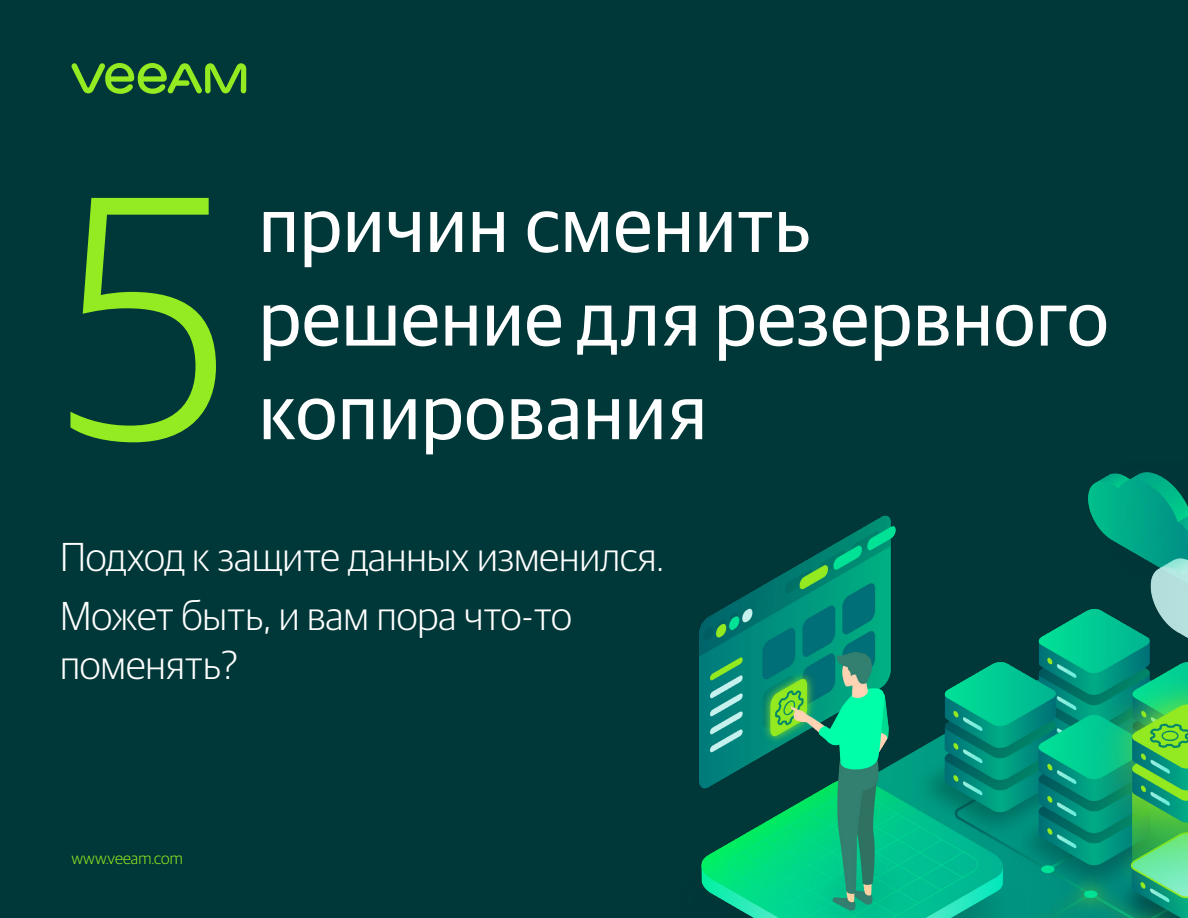
<style>
.page{position:relative;width:1188px;height:918px;background:#003738}
.page>*{position:absolute;margin:0;border:0;box-sizing:border-box;transform-origin:0 0}
.t1{font:300 348.15px "Guardian Sans Cy";color:#94eb21}
.t2{font:78px/93.6px "Guardian Sans Cy";letter-spacing:.01em;color:#fff}
.t3{font:300 40.5px/59.2px "Guardian Sans Cy";color:#fff}
.t4{font:300 16.5px "Guardian Sans Cy";color:#94eb21}
</style>
<div class="page">
<svg style="left:71px;top:63px;width:175px;height:31px"></svg>
<img style="left:699px;top:472px;width:489px;height:446px">
<h1 class="t1" style="left:62px;top:79px;width:172px">5</h1>
<h2 class="t2" style="left:259px;top:172px;width:851px">причин сменить решение для резервного копирования</h2>
<p class="t3" style="left:60px;top:525px;width:606px">Подход к защите данных изменился.<br>Может быть, и вам пора что-то</p>
<p class="t3" style="left:60px;top:632px;width:179px">поменять?</p>
<p class="t4" style="left:72px;top:847px;width:113px">www.veeam.com</p>
</div>
